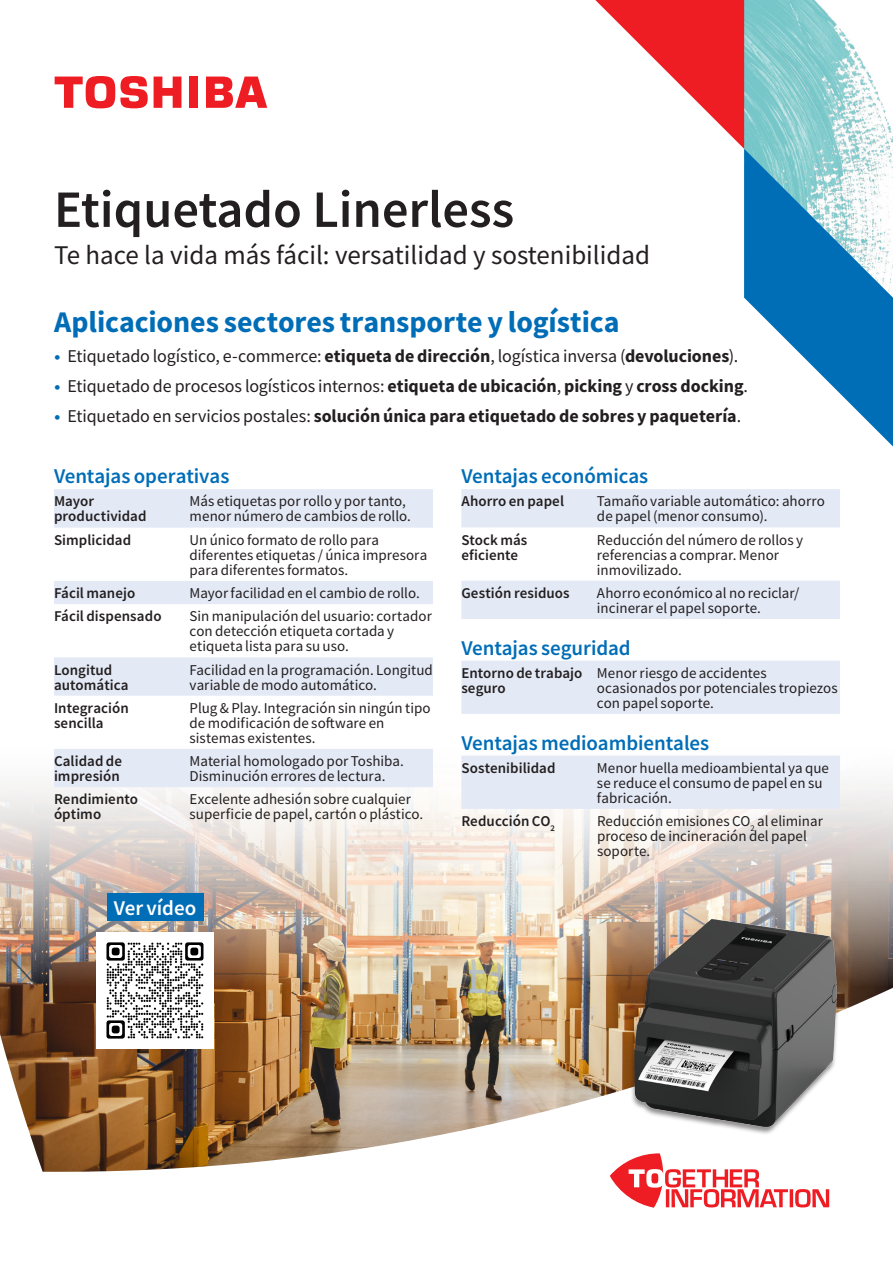
<style>
.page{position:relative;width:893px;height:1263px;background:#fff}
.page>*{position:absolute;margin:0;border:0;box-sizing:border-box;transform-origin:0 0}
.t1{font:500 52.5px "Toshiba Sans";color:#231f20}
.t2{font:700 30px "Toshiba Sans";letter-spacing:-.005em;color:#006db7}
.t3{font:27px "Toshiba Sans";color:#231f20}
.t4{font:500 21px "Toshiba Sans";letter-spacing:-.005em;color:#006db7}
.t5{font:500 21px "Toshiba Sans";letter-spacing:-.005em;color:#fff}
.t6{font:18px/30.2px "Toshiba Sans";letter-spacing:-.005em;color:#231f20}
.t7{font:15px/15px "Toshiba Sans";letter-spacing:.005em;color:#231f20}
.t8{font:500 15px/15px "Toshiba Sans";letter-spacing:.005em;color:#231f20}
.s1{font-family:"Helvetica Neue LT Pro";font-weight:900;font-size:19.5px;color:#006db7}
.s2{font-weight:700}
</style>
<div class="page">
<img style="left:0;top:755px;width:893px;height:417px">
<svg style="left:610px;top:1158px;width:219px;height:50px"></svg>
<svg style="left:54px;top:489px;width:379px;height:298px"></svg>
<svg style="left:461px;top:489px;width:379px;height:130px;fill:#e3e9f5"></svg>
<div style="left:461px;top:756px;width:379px;height:53px;background:#e3e9f5"></div>
<div style="left:461px;top:661px;width:379px;height:53px;background:#e3e9f5"></div>
<img style="left:97px;top:932px;width:116px;height:117px">
<div style="left:189px;top:77px;width:9px;height:31px;background:#ee1d23"></div>
<svg style="left:154px;top:77px;width:27px;height:31px"></svg>
<svg style="left:206px;top:77px;width:61px;height:31px"></svg>
<svg style="left:55px;top:76px;width:93px;height:32px"></svg>
<svg style="left:595px;top:0;width:298px;height:446px"></svg>
<img style="left:587px;top:906px;width:265px;height:252px">
<div style="left:107px;top:893px;width:96px;height:28px;background:#006db7"></div>
<h1 class="t1" style="left:54px;top:175px;width:462px">Etiquetado Linerless</h1>
<h3 class="t3" style="left:54px;top:238px;width:597px">Te hace la vida más fácil: versatilidad y sostenibilidad</h3>
<h2 class="t2" style="left:54px;top:302px;width:567px">Aplicaciones sectores transporte y logística</h2>
<p class="t6" style="left:54px;top:341px;width:696px"><span class="s1">·</span> Etiquetado logístico, e-commerce: <span class="s2">etiqueta de dirección</span>, logística inversa (<span class="s2">devoluciones</span>). <span class="s1">·</span> Etiquetado de procesos logísticos internos: <span class="s2">etiqueta de ubicación</span>, <span class="s2">picking</span> y <span class="s2">cross docking</span>. <span class="s1">·</span> Etiquetado en servicios postales: <span class="s2">solución única para etiquetado de sobres y paquetería</span>.</p>
<h3 class="t4" style="left:54px;top:462px;width:177px">Ventajas operativas</h3>
<p class="t8" style="left:54px;top:494px;width:94px">Mayor productividad</p>
<p class="t7" style="left:190px;top:494px;width:223px">Más etiquetas por rollo y por tanto, menor número de cambios de rollo.</p>
<p class="t8" style="left:54px;top:532px;width:79px">Simplicidad</p>
<p class="t7" style="left:190px;top:532px;width:239px">Un único formato de rollo para diferentes etiquetas / única impresora para diferentes formatos.</p>
<p class="t8" style="left:54px;top:585px;width:83px">Fácil manejo</p>
<p class="t7" style="left:190px;top:586px;width:232px">Mayor facilidad en el cambio de rollo.</p>
<p class="t8" style="left:54px;top:609px;width:109px">Fácil dispensado</p>
<p class="t7" style="left:190px;top:609px;width:244px">Sin manipulación del usuario: cortador con detección etiqueta cortada y etiqueta lista para su uso.</p>
<p class="t8" style="left:54px;top:662px;width:76px">Longitud automática</p>
<p class="t7" style="left:190px;top:662px;width:245px">Facilidad en la programación. Longitud variable de modo automático.</p>
<p class="t8" style="left:54px;top:700px;width:76px">Integración sencilla</p>
<p class="t7" style="left:190px;top:700px;width:242px">Plug &amp; Play. Integración sin ningún tipo de modificación de software en sistemas existentes.</p>
<p class="t8" style="left:54px;top:753px;width:70px">Calidad de impresión</p>
<p class="t7" style="left:190px;top:754px;width:216px">Material homologado por Toshiba.<br>Disminución errores de lectura.</p>
<p class="t8" style="left:54px;top:792px;width:86px">Rendimiento óptimo</p>
<p class="t7" style="left:190px;top:792px;width:235px">Excelente adhesión sobre cualquier superficie de papel, cartón o plástico.</p>
<h3 class="t5" style="left:114px;top:894px;width:84px">Ver vídeo</h3>
<h3 class="t4" style="left:461px;top:462px;width:188px">Ventajas económicas</h3>
<p class="t8" style="left:461px;top:494px;width:104px">Ahorro en papel</p>
<p class="t7" style="left:597px;top:494px;width:229px">Tamaño variable automático: ahorro de papel (menor consumo).</p>
<p class="t8" style="left:461px;top:532px;width:67px">Stock más eficiente</p>
<p class="t7" style="left:597px;top:532px;width:208px">Reducción del número de rollos y referencias a comprar. Menor inmovilizado.</p>
<p class="t8" style="left:461px;top:585px;width:110px">Gestión residuos</p>
<p class="t7" style="left:597px;top:585px;width:204px">Ahorro económico al no reciclar/ incinerar el papel soporte.</p>
<h3 class="t4" style="left:461px;top:634px;width:171px">Ventajas seguridad</h3>
<p class="t8" style="left:461px;top:665px;width:123px">Entorno de trabajo seguro</p>
<p class="t7" style="left:597px;top:665px;width:242px">Menor riesgo de accidentes ocasionados por potenciales tropiezos con papel soporte.</p>
<h3 class="t4" style="left:461px;top:729px;width:249px">Ventajas medioambientales</h3>
<p class="t8" style="left:461px;top:760px;width:96px">Sostenibilidad</p>
<p class="t7" style="left:597px;top:760px;width:234px">Menor huella medioambiental ya que se reduce el consumo de papel en su fabricación.</p>
<p class="t8" style="left:461px;top:813px;width:95px">Reducción CO<sub>2</sub></p>
<p class="t7" style="left:597px;top:813px;width:227px">Reducción emisiones CO<sub>2</sub> al eliminar proceso de incineración del papel soporte.</p>
</div>
